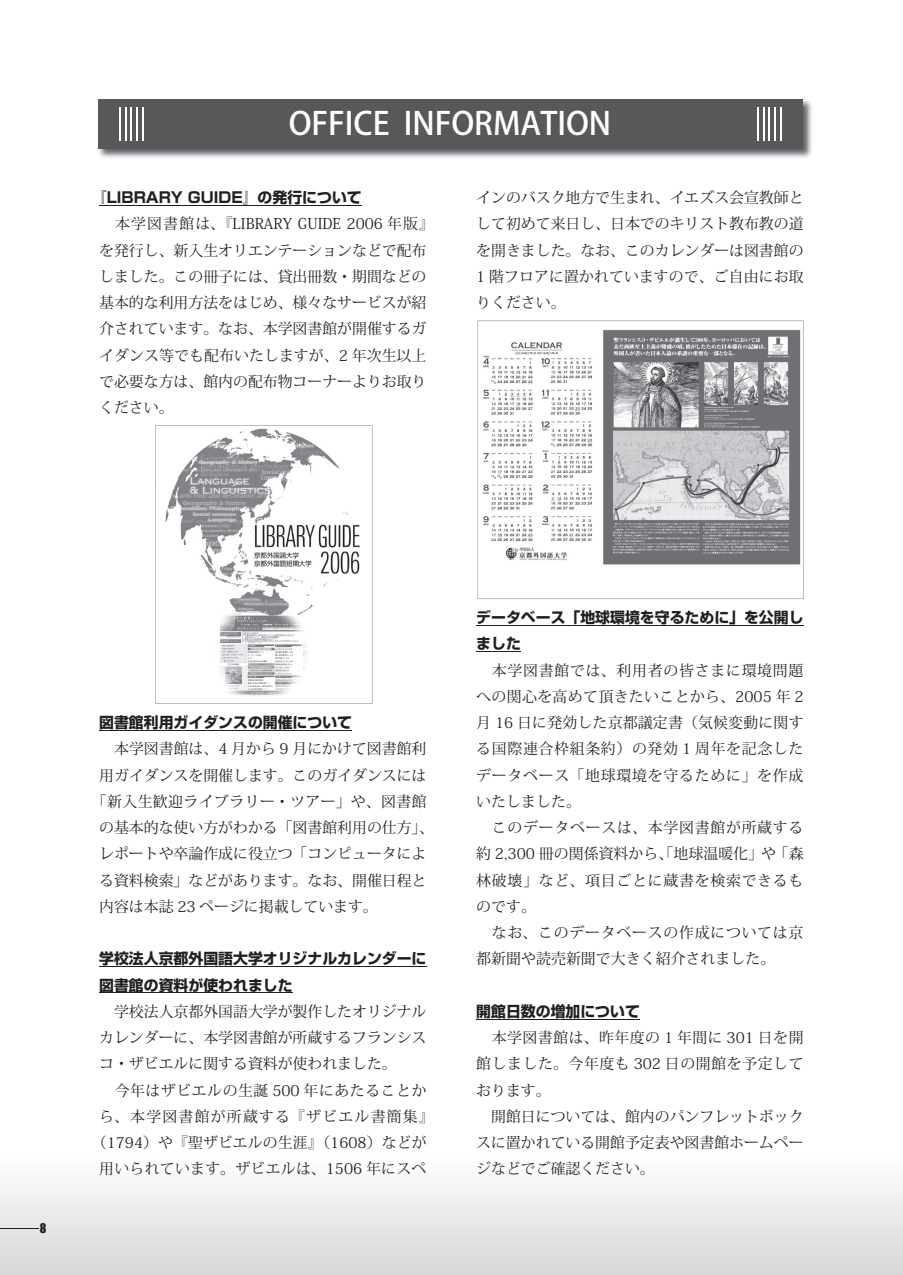
<style>
.page{position:relative;width:903px;height:1275px;background:#fff}
.page>*{position:absolute;margin:0;border:0;box-sizing:border-box;transform-origin:0 0}
.t1{font:500 31.5px "Koz Go Pro";color:#fff}
.t2{font:14.88px/26.2px "Koz Min Std";color:#231f20}
.t3{font:14.88px/26.2px "Koz Min Std";letter-spacing:.045em;color:#231f20}
.t4{font:700 14.88px/26.2px "Shin Go Pro";color:#231f20}
.t5{font:14.88px "Koz Min Std";letter-spacing:.02em;color:#231f20}
.t6{font:14.88px "Koz Min Std";letter-spacing:.03em;color:#231f20}
.t7{font:14.88px "Koz Min Std";letter-spacing:.04em;color:#231f20}
.t8{font:14.88px "Koz Min Std";letter-spacing:.085em;color:#231f20}
.t9{font:12.25px "Impact";color:#231f20}
</style>
<div class="page">
<div style="left:0;top:1156px;width:903px;height:119px;background:linear-gradient(to bottom,#fefeff,#d5d7d9)"></div>
<hr style="left:0;top:1228px;width:38px;height:1px;background:#231f20">
<hr style="left:476px;top:625px;width:327px;height:1px;background:#231f20">
<hr style="left:476px;top:651px;width:45px;height:1px;background:#231f20">
<hr style="left:476px;top:1019px;width:164px;height:1px;background:#231f20">
<hr style="left:99px;top:205px;width:263px;height:1px;background:#231f20">
<hr style="left:99px;top:730px;width:253px;height:1px;background:#231f20">
<hr style="left:99px;top:966px;width:327px;height:1px;background:#231f20">
<hr style="left:99px;top:992px;width:194px;height:1px;background:#231f20">
<img style="left:99px;top:100px;width:713px;height:58px">
<div style="left:98px;top:99px;width:705px;height:50px;background:#57585a"></div>
<hr style="left:780px;top:107px;width:2px;height:34px;background:#fff">
<hr style="left:774px;top:107px;width:2px;height:34px;background:#fff">
<hr style="left:768px;top:107px;width:2px;height:34px;background:#fff">
<hr style="left:763px;top:107px;width:1px;height:34px;background:#fff">
<hr style="left:757px;top:107px;width:1px;height:34px;background:#fff">
<hr style="left:119px;top:107px;width:2px;height:34px;background:#fff">
<hr style="left:125px;top:107px;width:1px;height:34px;background:#fff">
<hr style="left:131px;top:107px;width:1px;height:34px;background:#fff">
<hr style="left:136px;top:107px;width:2px;height:34px;background:#fff">
<hr style="left:142px;top:107px;width:2px;height:34px;background:#fff">
<svg style="left:155px;top:481px;width:217px;height:223px"></svg>
<img style="left:155px;top:425px;width:217px;height:56px">
<img style="left:155px;top:480px;width:54px;height:222px">
<svg style="left:478px;top:321px;width:326px;height:278px"></svg>
<h1 class="t1" style="left:289px;top:103px;width:324px">OFFICE INFORMATION</h1>
<p class="t4" style="left:92px;top:183px;width:271px">『LIBRARY GUIDE』の発行について</p>
<p class="t2" style="left:99px;top:211px;width:336px;text-indent:16px">本学図書館は、『LIBRARY GUIDE 2006 年版』を発行し、新入生オリエンテーションなどで配布しました。この冊子には、貸出冊数・期間などの基本的な利用方法をはじめ、様々なサービスが紹介されています。なお、本学図書館が開催するガイダンス等でも配布いたしますが、2 年次生以上で必要な方は、館内の配布物コーナーよりお取りください。</p>
<p class="t2" style="left:476px;top:185px;width:329px;text-align:justify">インのバスク地方で生まれ、イエズス会宣教師として初めて来日し、日本でのキリスト教布教の道を開きました。なお、このカレンダーは図書館の1 階フロアに置かれていますので、ご自由にお取りください。</p>
<p class="t9" style="left:40px;top:1220px;width:8px">8</p>
<p class="t4" style="left:99px;top:708px;width:254px">図書館利用ガイダンスの開催について</p>
<p class="t2" style="left:99px;top:736px;width:329px">　本学図書館は、4 月から 9 月にかけて図書館利</p>
<p class="t2" style="left:99px;top:762px;width:329px">用ガイダンスを開催します。このガイダンスには</p>
<p class="t6" style="left:92px;top:792px;width:336px">「新入生歓迎ライブラリー・ツアー」や、図書館</p>
<p class="t2" style="left:99px;top:815px;width:336px">の基本的な使い方がわかる「図書館利用の仕方」、</p>
<p class="t2" style="left:99px;top:841px;width:329px">レポートや卒論作成に役立つ「コンピュータによ</p>
<p class="t2" style="left:99px;top:867px;width:329px">る資料検索」などがあります。なお、開催日程と</p>
<p class="t2" style="left:99px;top:893px;width:280px">内容は本誌 23 ページに掲載しています。</p>
<p class="t4" style="left:99px;top:944px;width:329px">学校法人京都外国語大学オリジナルカレンダーに図書館の資料が使われました</p>
<p class="t2" style="left:114px;top:998px;width:314px">学校法人京都外国語大学が製作したオリジナル</p>
<p class="t2" style="left:99px;top:1025px;width:329px">カレンダーに、本学図書館が所蔵するフランシス</p>
<p class="t2" style="left:99px;top:1051px;width:299px">コ・ザビエルに関する資料が使われました。</p>
<p class="t7" style="left:99px;top:1081px;width:329px">　今年はザビエルの生誕 500 年にあたることか</p>
<p class="t8" style="left:99px;top:1107px;width:336px">ら、本学図書館が所蔵する『ザビエル書簡集』</p>
<p class="t2" style="left:92px;top:1130px;width:336px">（1794）や『聖ザビエルの生涯』（1608）などが</p>
<p class="t5" style="left:99px;top:1160px;width:329px">用いられています。ザビエルは、1506 年にスペ</p>
<p class="t4" style="left:476px;top:603px;width:329px">データベース「地球環境を守るために」を公開しました</p>
<p class="t3" style="left:476px;top:657px;width:329px">　本学図書館では、利用者の皆さまに環境問題への関心を高めて頂きたいことから、2005 年 2月 16 日に発効した京都議定書（気候変動に関する国際連合枠組条約）の発効 1 周年を記念したデータベース「地球環境を守るために」を作成いたしました。<br>　このデータベースは、本学図書館が所蔵する約 2,300 冊の関係資料から、「地球温暖化」や「森林破壊」など、項目ごとに蔵書を検索できるものです。<br>　なお、このデータベースの作成については京都新聞や読売新聞で大きく紹介されました。</p>
<p class="t4" style="left:476px;top:996px;width:165px">開館日数の増加について</p>
<p class="t2" style="left:476px;top:1025px;width:329px;text-indent:15px">本学図書館は、昨年度の 1 年間に 301 日を開館しました。今年度も 302 日の開館を予定しております。<br>　開館日については、館内のパンフレットボックスに置かれている開館予定表や図書館ホームページなどでご確認ください。</p>
</div>
